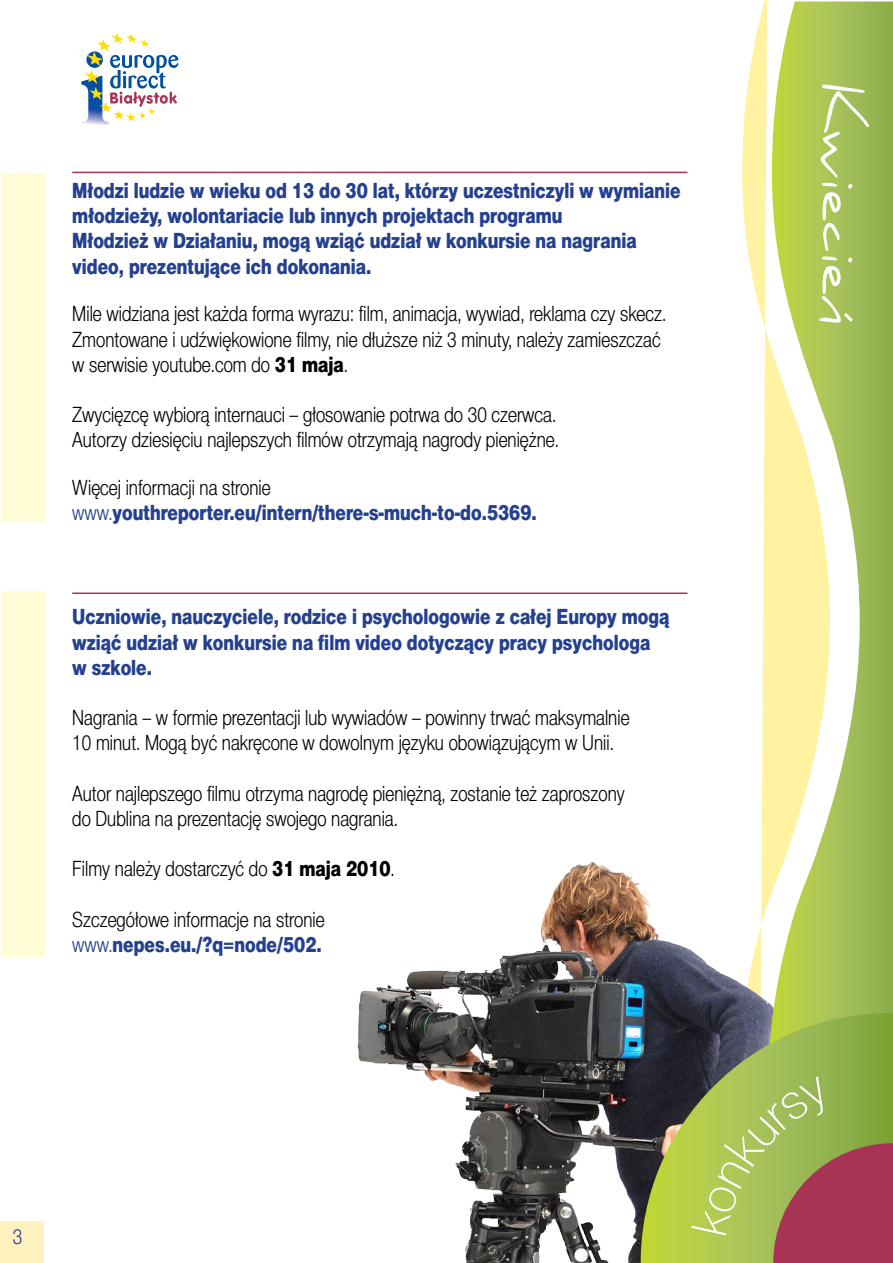
<style>
.page{position:relative;width:893px;height:1263px;background:#fff}
.page>*{position:absolute;margin:0;border:0;box-sizing:border-box;transform-origin:0 0}
.t1{font:59.7px "Daniel";color:#fff}
.t2{font:21px/25.2px "Switzer Cnd TTEFN Light";color:#000}
.t3{font:21px/25.2px "Switzer Cnd TTEFN Heavy";color:#24408f}
.s1{font-family:"Switzer Cnd TTEFN Heavy"}
.s2{font-family:"Switzer Cnd TTEFN Light"}
</style>
<div class="page">
<svg style="left:742px;top:0;width:89px;height:842px"></svg>
<img style="left:357px;top:842px;width:410px;height:421px">
<img style="left:81px;top:80px;width:28px;height:45px">
<svg style="left:84px;top:33px;width:94px;height:89px"></svg>
<hr style="left:72px;top:172px;width:615px;height:1px;background:#a73455">
<div style="left:1px;top:173px;width:44px;height:349px;background:#fffbd5"></div>
<div style="left:0;top:1221px;width:44px;height:42px;background:#fff2be"></div>
<svg style="left:767px;top:2px;width:126px;height:1011px"></svg>
<svg style="left:841px;top:310px;width:15px;height:15px"></svg>
<svg style="left:641px;top:1013px;width:252px;height:250px;background:#707f43"></svg>
<hr style="left:72px;top:592px;width:615px;height:2px;background:#a73455">
<div style="left:1px;top:591px;width:44px;height:366px;background:#fffbd5"></div>
<svg style="left:691px;top:1076px;width:202px;height:187px;background:#a19352"></svg>
<p class="t3" style="left:72px;top:178px;width:610px">Młodzi ludzie w wieku od 13 do 30 lat, którzy uczestniczyli w wymianie młodzieży, wolontariacie lub innych projektach programu<br>Młodzież w Działaniu, mogą wziąć udział w konkursie na nagrania video, prezentujące ich dokonania.</p>
<p class="t2" style="left:72px;top:301px;width:596px">Mile widziana jest każda forma wyrazu: film, animacja, wywiad, reklama czy skecz.<br>Zmontowane i udźwiękowione filmy, nie dłuższe niż 3 minuty, należy zamieszczać w serwisie youtube.com do <span class="s1">31 maja</span>.</p>
<p class="t2" style="left:72px;top:402px;width:488px">Zwycięzcę wybiorą internauci – głosowanie potrwa do 30 czerwca.<br>Autorzy dziesięciu najlepszych filmów otrzymają nagrody pieniężne.</p>
<p class="t2" style="left:72px;top:475px;width:200px">Więcej informacji na stronie</p>
<p class="t3" style="left:72px;top:501px;width:466px"><span class="s2">www.</span>youthreporter.eu/intern/there-s-much-to-do.5369.</p>
<p class="t3" style="left:72px;top:605px;width:599px">Uczniowie, nauczyciele, rodzice i psychologowie z całej Europy mogą wziąć udział w konkursie na film video dotyczący pracy psychologa w szkole.</p>
<p class="t2" style="left:72px;top:705px;width:559px">Nagrania – w formie prezentacji lub wywiadów – powinny trwać maksymalnie<br>10 minut. Mogą być nakręcone w dowolnym języku obowiązującym w Unii.</p>
<p class="t2" style="left:72px;top:781px;width:554px">Autor najlepszego filmu otrzyma nagrodę pieniężną, zostanie też zaproszony do Dublina na prezentację swojego nagrania.</p>
<p class="t2" style="left:72px;top:856px;width:324px">Filmy należy dostarczyć do <span class="s1">31 maja 2010</span>.</p>
<p class="t2" style="left:72px;top:907px;width:254px">Szczegółowe informacje na stronie</p>
<p class="t3" style="left:72px;top:932px;width:251px"><span class="s2">www.</span>nepes.eu./?q=node/502.</p>
<h1 class="t1" style="left:878px;top:83px;width:244px;rotate:90deg">Kwiecien</h1>
</div>
